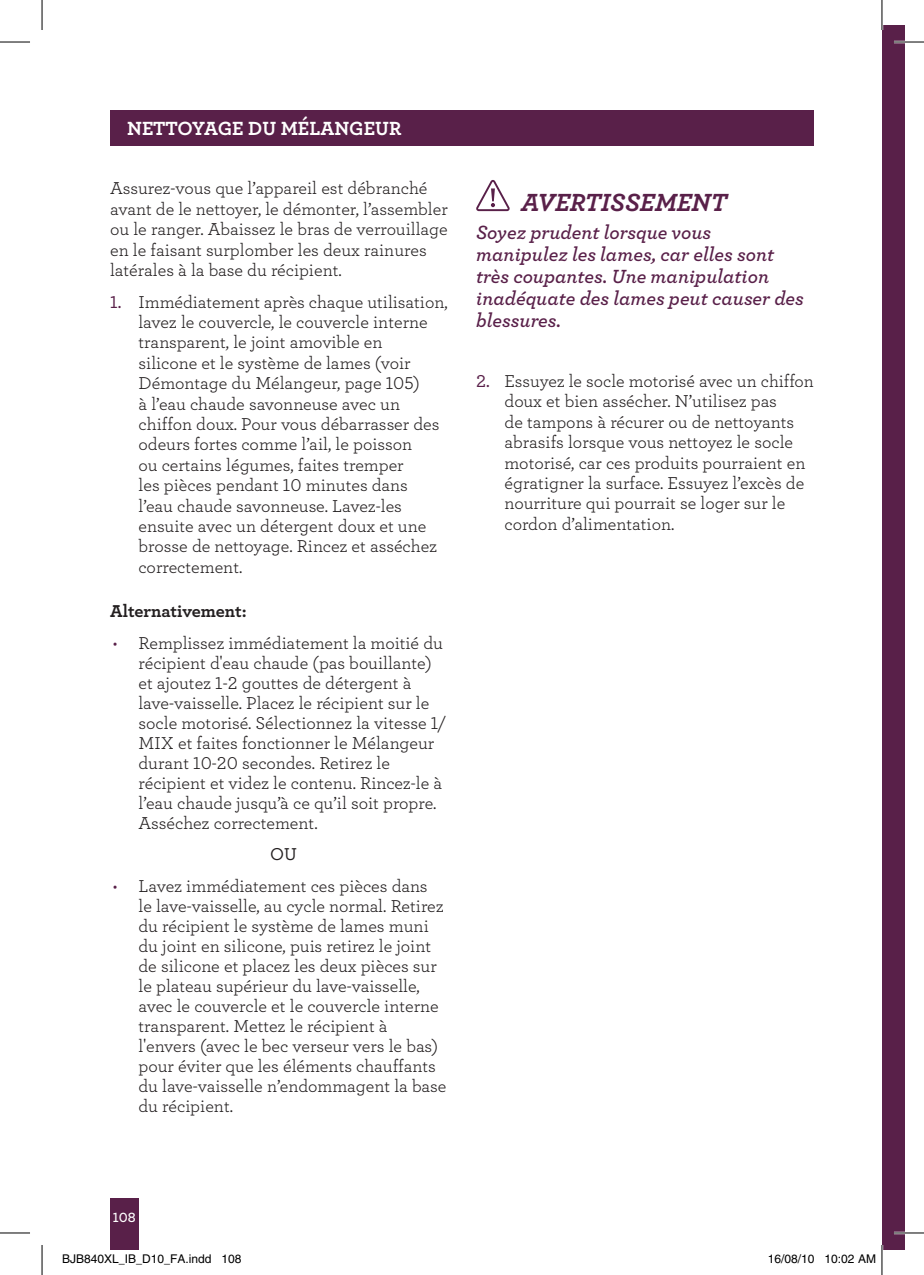
<style>
.page{position:relative;width:924px;height:1275px;background:#fff}
.page>*{position:absolute;margin:0;border:0;box-sizing:border-box;transform-origin:0 0}
.t1{font:26px "Archer Bold LF Italic";color:#592049}
.t2{font:20px/22px "Archer Semibold LF Italic";color:#592049}
.t3{font:20px "Archer Bold LF";letter-spacing:-.01em;color:#fff}
.t4{font:18px/20.4px "Archer Book LF";color:#231f20}
.t5{font:18px "Archer Bold LF";color:#231f20}
.t6{font:18px "Archer Medium LF";color:#231f20}
.t7{font:14px "Archer Semibold LF";color:#fff}
.t8{font:12px "Helvetica";color:#000}
.s1{font-family:"Archer Medium LF";color:#592049}
.s2{color:#592049}
</style>
<div class="page">
<div style="left:110px;top:1199px;width:28px;height:51px;background:#592049"></div>
<div style="left:881px;top:25px;width:23px;height:1225px;background:#592049"></div>
<div style="left:110px;top:110px;width:703px;height:36px;background:#592049"></div>
<svg style="left:476px;top:180px;width:33px;height:31px"></svg>
<hr style="left:893px;top:41px;width:30px;height:2px;background:#fff">
<hr style="left:893px;top:1231px;width:30px;height:3px;background:#fff">
<hr style="left:0;top:42px;width:30px;height:1px;background:#000">
<hr style="left:893px;top:42px;width:30px;height:1px;background:#000">
<hr style="left:0;top:1232px;width:30px;height:1px;background:#000">
<hr style="left:893px;top:1232px;width:30px;height:1px;background:#000">
<hr style="left:42px;top:0;width:1px;height:30px;background:#000">
<hr style="left:42px;top:1245px;width:1px;height:30px;background:#000">
<hr style="left:881px;top:0;width:1px;height:30px;background:#000">
<hr style="left:881px;top:1245px;width:1px;height:30px;background:#000">
<div style="left:807px;top:1254px;width:7px;height:9px;border:1px solid #fff;border-radius:50%"></div>
<svg style="left:807px;top:1254px;width:6px;height:9px"></svg>
<p class="t3" style="left:127px;top:115px;width:40px">NETTO</p>
<p class="t3" style="left:192px;top:115px;width:103px">YAGE DU MÉLANG</p>
<p class="t3" style="left:363px;top:115px;width:26px">EUR</p>
<p class="t4" style="left:110px;top:178px;width:339px">Assurez-vous que l’appareil est débranché avant de le nettoyer, le démonter, l’assembler ou le ranger. Abaissez le bras de verrouillage en le faisant surplomber les deux rainures latérales à la base du récipient.</p>
<p class="t4" style="left:138px;top:291px;width:310px;text-indent:-28px"><span class="s1">1.</span> Immédiatement après chaque utilisation, lavez le couvercle, le couvercle interne transparent, le joint amovible en<br>silicone et le système de lames (voir Démontage du Mélangeur, page 105)<br>à l’eau chaude savonneuse avec un chiffon doux. Pour vous débarrasser des odeurs fortes comme l’ail, le poisson<br>ou certains légumes, faites tremper<br>les pièces pendant 10 minutes dans<br>l’eau chaude savonneuse. Lavez-les ensuite avec un détergent doux et une brosse de nettoyage. Rincez et asséchez correctement.</p>
<p class="t5" style="left:110px;top:600px;width:138px">ALTERNATIVEMENT:</p>
<p class="t4" style="left:138px;top:632px;width:309px;text-indent:-26px"><span class="s2">•</span> Remplissez immédiatement la moitié du récipient d'eau chaude (pas bouillante) et ajoutez 1-2 gouttes de détergent à lave-vaisselle. Placez le récipient sur le socle motorisé. Sélectionnez la vitesse 1/ MIX et faites fonctionner le Mélangeur durant 10-20 secondes. Retirez le récipient et videz le contenu. Rincez-le à l’eau chaude jusqu’à ce qu’il soit propre.<br>Asséchez correctement.</p>
<p class="t6" style="left:270px;top:843px;width:28px">OU</p>
<p class="t4" style="left:138px;top:875px;width:309px;text-indent:-26px"><span class="s2">•</span> Lavez immédiatement ces pièces dans<br>le lave-vaisselle, au cycle normal. Retirez du récipient le système de lames muni du joint en silicone, puis retirez le joint de silicone et placez les deux pièces sur le plateau supérieur du lave-vaisselle, avec le couvercle et le couvercle interne transparent. Mettez le récipient à l'envers (avec le bec verseur vers le bas) pour éviter que les éléments chauffants du lave-vaisselle n’endommagent la base du récipient.</p>
<h1 class="t1" style="left:520px;top:186px;width:207px">AVERTISSEMENT</h1>
<p class="t2" style="left:476px;top:221px;width:329px">Soyez prudent lorsque vous manipulez les lames, car elles sont très coupantes. Une manipulation inadéquate des lames peut causer des blessures.</p>
<p class="t4" style="left:504px;top:370px;width:311px;text-indent:-28px"><span class="s1">2.</span> Essuyez le socle motorisé avec un chiffon doux et bien assécher. N’utilisez pas<br>de tampons à récurer ou de nettoyants abrasifs lorsque vous nettoyez le socle motorisé, car ces produits pourraient en égratigner la surface. Essuyez l’excès de nourriture qui pourrait se loger sur le cordon d’alimentation.</p>
<p class="t7" style="left:113px;top:1208px;width:25px">108</p>
<p class="t8" style="left:62px;top:1251px;width:181px">BJB840XL_IB_D10_FA.indd 108</p>
<p class="t8" style="left:767px;top:1251px;width:110px">16/08/10 10:02 AM</p>
</div>
